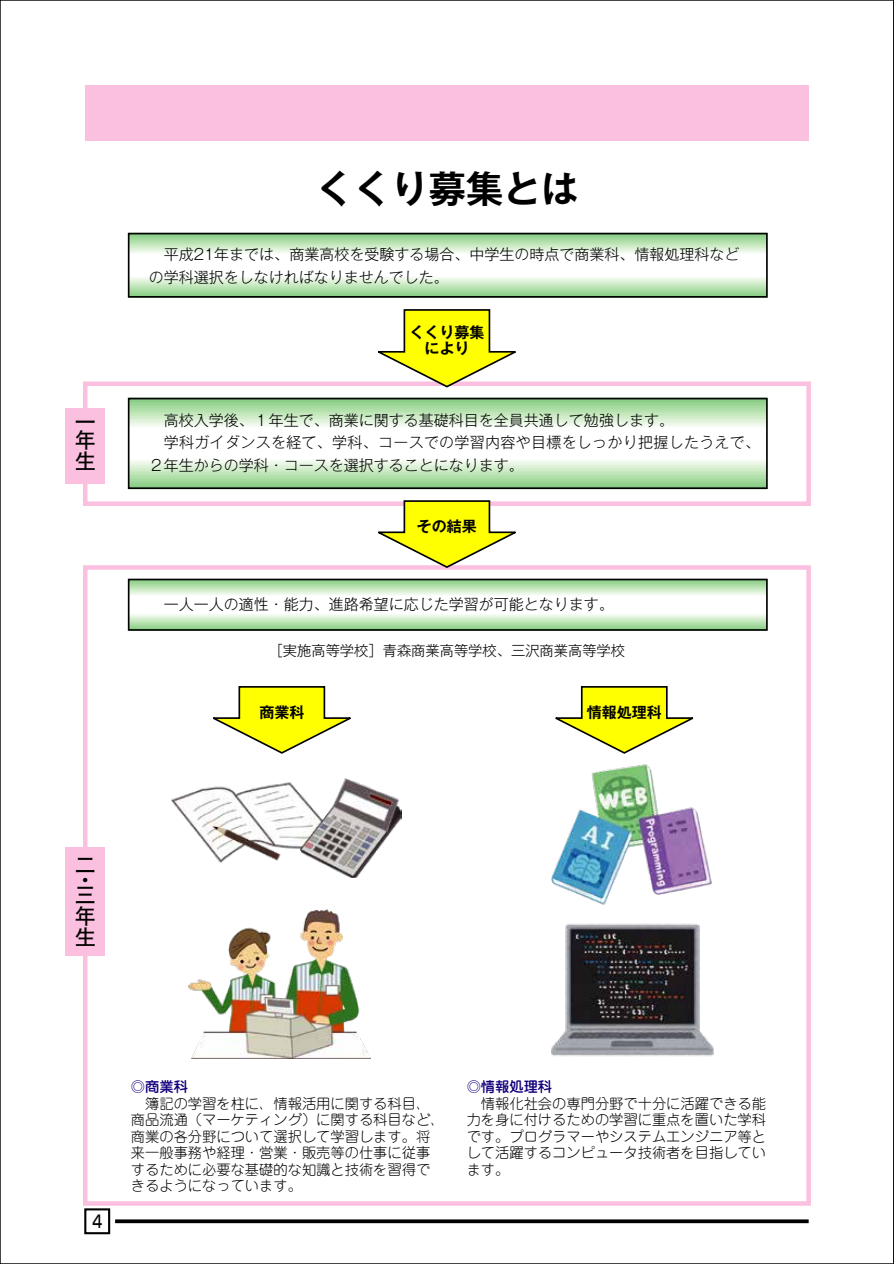
<style>
.page{position:relative;width:894px;height:1264px;background:#fff}
.page>*{position:absolute;margin:0;border:0;box-sizing:border-box;transform-origin:0 0}
.t1{font:700 37.5px "Gothic MB101 Pro De";color:#000}
.t2{font:21px/15.3px "Hiragino Sans W5";color:#000}
.t3{font:500 17.1px "Shin Go Pro";color:#000;scale:.75 1}
.t4{font:300 15px/22.5px "Gothic MB101 Pro";color:#000}
.t5{font:700 15px/16.5px "Gothic MB101 Pro De";color:#000;text-align:center}
.t6{font:300 14.25px/16.5px "Jun 101 Pro";color:#000}
.t7{font:300 14.25px "Gothic MB101 Pro";color:#000}
.t8{font:500 14.25px "Jun 34 Pro";color:#13017c}
</style>
<div class="page">
<div style="left:83px;top:381px;width:727px;height:125px;border:4px solid #fbc0df"></div>
<div style="left:65px;top:408px;width:39px;height:76px;background:#fbc0df"></div>
<div style="left:83px;top:565px;width:727px;height:640px;border:4px solid #fbc0df"></div>
<hr style="left:115px;top:1219px;width:693px;height:3px;background:#000">
<div style="left:84px;top:1208px;width:26px;height:26px;border:2px solid #000"></div>
<svg style="left:893px;top:0;width:1px;height:1263px"></svg>
<hr style="left:129px;top:484px;width:637px;height:2px;background:#8ccf89">
<hr style="left:129px;top:483px;width:637px;height:2px;background:#92d28e">
<hr style="left:129px;top:481px;width:637px;height:2px;background:#98d593">
<hr style="left:129px;top:480px;width:637px;height:2px;background:#9ed798">
<hr style="left:129px;top:478px;width:637px;height:2px;background:#a4da9e">
<hr style="left:129px;top:477px;width:637px;height:2px;background:#aadda3">
<hr style="left:129px;top:476px;width:637px;height:2px;background:#b0dfa9">
<hr style="left:129px;top:474px;width:637px;height:2px;background:#b6e2af">
<hr style="left:129px;top:473px;width:637px;height:2px;background:#bce4b5">
<hr style="left:129px;top:471px;width:637px;height:2px;background:#c3e7bb">
<hr style="left:129px;top:470px;width:637px;height:2px;background:#c9eac1">
<hr style="left:129px;top:468px;width:637px;height:2px;background:#cfecc8">
<hr style="left:129px;top:467px;width:637px;height:2px;background:#d5eece">
<hr style="left:129px;top:466px;width:637px;height:2px;background:#dbf1d5">
<hr style="left:129px;top:464px;width:637px;height:2px;background:#e1f3dc">
<hr style="left:129px;top:463px;width:637px;height:2px;background:#e7f6e2">
<hr style="left:129px;top:461px;width:637px;height:2px;background:#edf8e9">
<hr style="left:129px;top:460px;width:637px;height:2px;background:#f3faf0">
<hr style="left:129px;top:459px;width:637px;height:2px;background:#f9fdf8">
<hr style="left:129px;top:397px;width:637px;height:2px;background:#80c97f">
<hr style="left:129px;top:400px;width:637px;height:2px;background:#8ccf89">
<hr style="left:129px;top:402px;width:637px;height:2px;background:#92d28e">
<hr style="left:129px;top:403px;width:637px;height:2px;background:#98d593">
<hr style="left:129px;top:404px;width:637px;height:2px;background:#9ed798">
<hr style="left:129px;top:406px;width:637px;height:2px;background:#a4da9e">
<hr style="left:129px;top:407px;width:637px;height:2px;background:#aadda3">
<hr style="left:129px;top:409px;width:637px;height:2px;background:#b0dfa9">
<hr style="left:129px;top:410px;width:637px;height:2px;background:#b6e2af">
<hr style="left:129px;top:412px;width:637px;height:2px;background:#bce4b5">
<hr style="left:129px;top:413px;width:637px;height:2px;background:#c3e7bb">
<hr style="left:129px;top:414px;width:637px;height:2px;background:#c9eac1">
<hr style="left:129px;top:416px;width:637px;height:2px;background:#cfecc8">
<hr style="left:129px;top:417px;width:637px;height:2px;background:#d5eece">
<hr style="left:129px;top:419px;width:637px;height:2px;background:#dbf1d5">
<hr style="left:129px;top:420px;width:637px;height:2px;background:#e1f3dc">
<hr style="left:129px;top:422px;width:637px;height:2px;background:#e7f6e2">
<hr style="left:129px;top:423px;width:637px;height:2px;background:#edf8e9">
<hr style="left:129px;top:424px;width:637px;height:2px;background:#f3faf0">
<hr style="left:129px;top:426px;width:637px;height:2px;background:#f9fdf8">
<hr style="left:129px;top:427px;width:637px;height:2px;background:#fff">
<div style="left:85px;top:85px;width:723px;height:56px;background:#fbc0df"></div>
<hr style="left:129px;top:293px;width:637px;height:2px;background:#92d28e">
<hr style="left:129px;top:292px;width:637px;height:2px;background:#98d593">
<hr style="left:129px;top:291px;width:637px;height:2px;background:#9ed798">
<hr style="left:129px;top:290px;width:637px;height:2px;background:#a4da9e">
<hr style="left:129px;top:289px;width:637px;height:1px;background:#aadda3">
<hr style="left:129px;top:288px;width:637px;height:1px;background:#b0dfa9">
<hr style="left:129px;top:287px;width:637px;height:1px;background:#b6e2af">
<hr style="left:129px;top:286px;width:637px;height:1px;background:#bce4b5">
<hr style="left:129px;top:285px;width:637px;height:1px;background:#c3e7bb">
<hr style="left:129px;top:284px;width:637px;height:1px;background:#c9eac1">
<hr style="left:129px;top:283px;width:637px;height:1px;background:#cfecc8">
<hr style="left:129px;top:282px;width:637px;height:1px;background:#d5eece">
<hr style="left:129px;top:281px;width:637px;height:1px;background:#dbf1d5">
<hr style="left:129px;top:280px;width:637px;height:1px;background:#e1f3dc">
<hr style="left:129px;top:279px;width:637px;height:1px;background:#e7f6e2">
<hr style="left:129px;top:278px;width:637px;height:1px;background:#edf8e9">
<hr style="left:129px;top:277px;width:637px;height:1px;background:#f3faf0">
<hr style="left:129px;top:276px;width:637px;height:1px;background:#f9fdf8">
<hr style="left:129px;top:236px;width:637px;height:1px;background:#92d28e">
<hr style="left:129px;top:237px;width:637px;height:1px;background:#98d593">
<hr style="left:129px;top:238px;width:637px;height:1px;background:#9ed798">
<hr style="left:129px;top:239px;width:637px;height:1px;background:#a4da9e">
<hr style="left:129px;top:240px;width:637px;height:1px;background:#aadda3">
<hr style="left:129px;top:241px;width:637px;height:1px;background:#b0dfa9">
<hr style="left:129px;top:242px;width:637px;height:1px;background:#b6e2af">
<hr style="left:129px;top:243px;width:637px;height:1px;background:#bce4b5">
<hr style="left:129px;top:244px;width:637px;height:1px;background:#c3e7bb">
<hr style="left:129px;top:245px;width:637px;height:1px;background:#c9eac1">
<hr style="left:129px;top:246px;width:637px;height:1px;background:#cfecc8">
<hr style="left:129px;top:247px;width:637px;height:1px;background:#d5eece">
<hr style="left:129px;top:248px;width:637px;height:1px;background:#dbf1d5">
<hr style="left:129px;top:249px;width:637px;height:1px;background:#e1f3dc">
<hr style="left:129px;top:250px;width:637px;height:1px;background:#e7f6e2">
<hr style="left:129px;top:251px;width:637px;height:1px;background:#edf8e9">
<hr style="left:129px;top:252px;width:637px;height:1px;background:#f3faf0">
<hr style="left:129px;top:253px;width:637px;height:1px;background:#f9fdf8">
<hr style="left:129px;top:626px;width:637px;height:1px;background:#98d593">
<hr style="left:129px;top:625px;width:637px;height:1px;background:#9ed798">
<hr style="left:129px;top:623px;width:637px;height:2px;background:#aadda3">
<hr style="left:129px;top:622px;width:637px;height:2px;background:#b0dfa9">
<hr style="left:129px;top:622px;width:637px;height:1px;background:#b6e2af">
<hr style="left:129px;top:621px;width:637px;height:1px;background:#bce4b5">
<hr style="left:129px;top:619px;width:637px;height:2px;background:#c9eac1">
<hr style="left:129px;top:618px;width:637px;height:2px;background:#cfecc8">
<hr style="left:129px;top:618px;width:637px;height:1px;background:#d5eece">
<hr style="left:129px;top:617px;width:637px;height:1px;background:#dbf1d5">
<hr style="left:129px;top:615px;width:637px;height:2px;background:#e7f6e2">
<hr style="left:129px;top:614px;width:637px;height:2px;background:#edf8e9">
<hr style="left:129px;top:614px;width:637px;height:1px;background:#f3faf0">
<hr style="left:129px;top:581px;width:637px;height:1px;background:#92d28e">
<hr style="left:129px;top:582px;width:637px;height:1px;background:#98d593">
<hr style="left:129px;top:583px;width:637px;height:2px;background:#a4da9e">
<hr style="left:129px;top:584px;width:637px;height:2px;background:#aadda3">
<hr style="left:129px;top:585px;width:637px;height:1px;background:#b0dfa9">
<hr style="left:129px;top:586px;width:637px;height:1px;background:#b6e2af">
<hr style="left:129px;top:587px;width:637px;height:2px;background:#c3e7bb">
<hr style="left:129px;top:588px;width:637px;height:2px;background:#c9eac1">
<hr style="left:129px;top:589px;width:637px;height:1px;background:#cfecc8">
<hr style="left:129px;top:590px;width:637px;height:1px;background:#d5eece">
<hr style="left:129px;top:591px;width:637px;height:2px;background:#e1f3dc">
<hr style="left:129px;top:592px;width:637px;height:2px;background:#e7f6e2">
<hr style="left:129px;top:593px;width:637px;height:1px;background:#edf8e9">
<hr style="left:129px;top:594px;width:637px;height:1px;background:#f3faf0">
<div style="left:128px;top:578px;width:639px;height:52px;border:2px solid #000"></div>
<div style="left:128px;top:233px;width:639px;height:65px;border:2px solid #000"></div>
<div style="left:128px;top:398px;width:639px;height:91px;border:2px solid #000"></div>
<svg style="left:371px;top:309px;width:151px;height:79px"></svg>
<svg style="left:371px;top:500px;width:151px;height:69px"></svg>
<svg style="left:213px;top:686px;width:138px;height:68px"></svg>
<svg style="left:555px;top:686px;width:139px;height:68px"></svg>
<img style="left:188px;top:909px;width:182px;height:149px">
<div style="left:65px;top:847px;width:39px;height:108px;background:#fbc0df"></div>
<img style="left:172px;top:778px;width:229px;height:99px">
<img style="left:551px;top:764px;width:161px;height:141px">
<img style="left:551px;top:923px;width:163px;height:134px">
<h2 class="t2" style="left:75px;top:412px;width:21px;line-height:17.2px">一年</h2>
<h2 class="t2" style="left:75px;top:452px;width:21px">生</h2>
<h1 class="t1" style="left:316px;top:158px;width:264px">くくり募集とは</h1>
<p class="t4" style="left:149px;top:241px;width:592px">　平成21年までは、商業高校を受験する場合、中学生の時点で商業科、情報処理科などの学科選択をしなければなりませんでした。</p>
<p class="t5" style="left:409px;top:322px;width:76px">くくり募集により</p>
<p class="t4" style="left:149px;top:406px;width:613px">　高校入学後、１年生で、商業に関する基礎科目を全員共通して勉強します。<br>　学科ガイダンスを経て、学科、コースでの学習内容や目標をしっかり把握したうえで、<br>２年生からの学科・コースを選択することになります。</p>
<p class="t5" style="left:417px;top:516px;width:61px">その結果</p>
<p class="t4" style="left:149px;top:591px;width:467px">　一人一人の適性・能力、進路希望に応じた学習が可能となります。</p>
<p class="t7" style="left:268px;top:639px;width:358px">［実施高等学校］青森商業高等学校、三沢商業高等学校</p>
<p class="t5" style="left:259px;top:702px;width:46px">商業科</p>
<p class="t5" style="left:586px;top:702px;width:76px">情報処理科</p>
<h2 class="t2" style="left:75px;top:855px;width:21px">二・三</h2>
<h2 class="t2" style="left:75px;top:904px;width:21px;line-height:21px">年生</h2>
<p class="t3" style="left:92px;top:1207px;width:14px">4</p>
<p class="t8" style="left:131px;top:1075px;width:58px">◎商業科</p>
<p class="t6" style="left:131px;top:1093px;width:315px">　簿記の学習を柱に、情報活用に関する科目、商品流通（マーケティング）に関する科目など、商業の各分野について選択して学習します。将来一般事務や経理・営業・販売等の仕事に従事するために必要な基礎的な知識と技術を習得できるようになっています。</p>
<p class="t8" style="left:466px;top:1075px;width:87px">◎情報処理科</p>
<p class="t6" style="left:466px;top:1093px;width:301px;text-align:justify">　情報化社会の専門分野で十分に活躍できる能力を身に付けるための学習に重点を置いた学科です。プログラマーやシステムエンジニア等として活躍するコンピュータ技術者を目指しています。</p>
</div>
